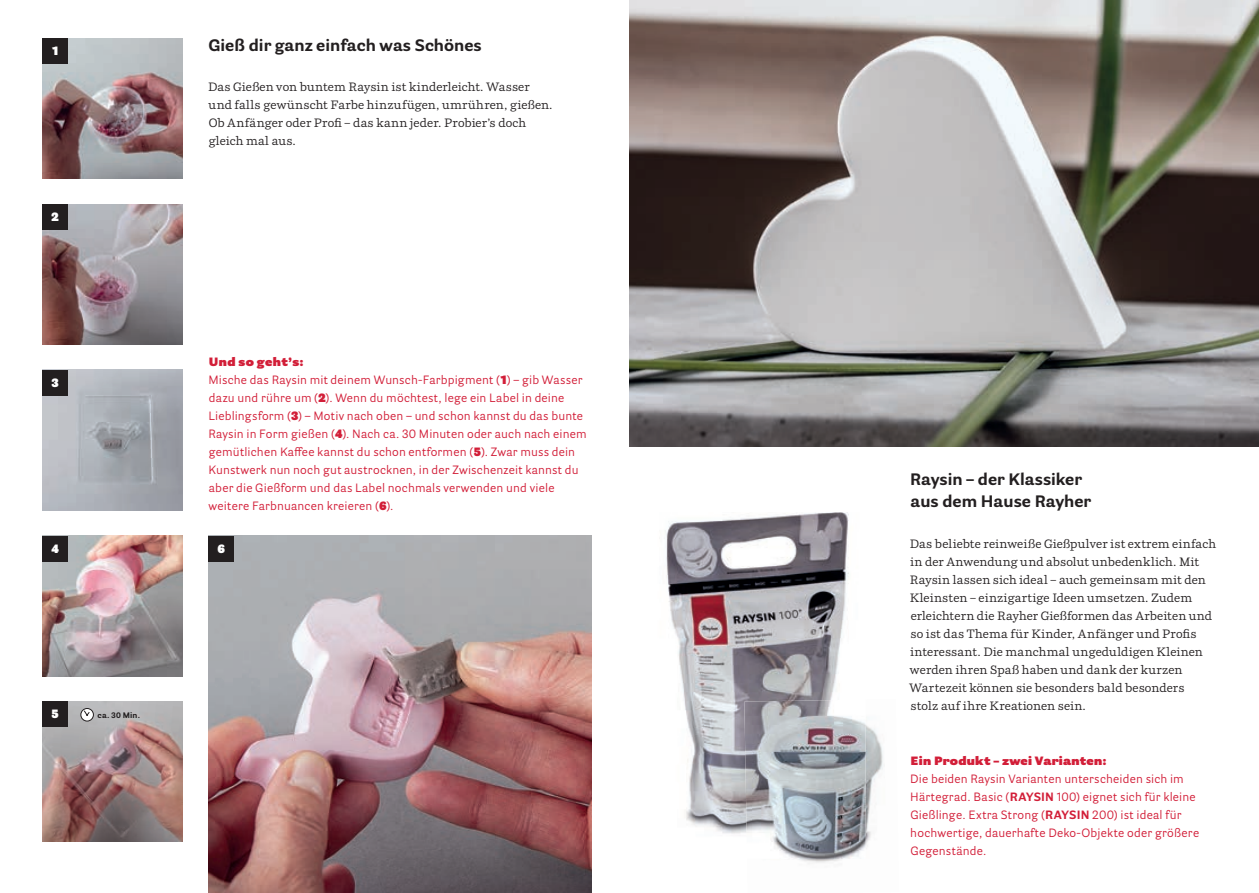
<style>
.page{position:relative;width:1259px;height:893px;background:#fff}
.page>*{position:absolute;margin:0;border:0;box-sizing:border-box;transform-origin:0 0}
.t1{font:700 16.5px/22.5px "Parry Grotesque Pro";color:#231f20}
.t2{font:12px/18px "Parry Grotesque Pro";letter-spacing:.015em;color:#d21e38}
.t3{font:12px/18px "Parry Pro";letter-spacing:.01em;color:#231f20}
.t4{font:900 12px "Parry Grotesque Pro";letter-spacing:.025em;color:#d21e38}
.t5{font:900 12px "Parry Grotesque Pro";color:#fff}
.t6{font:700 7.95px "Parry Grotesque Pro";color:#231f20}
.s1{font-weight:900}
.s2{font-weight:700}
</style>
<div class="page">
<img style="left:665px;top:512px;width:184px;height:322px">
<img style="left:629px;top:0;width:630px;height:446px">
<img style="left:43px;top:38px;width:140px;height:141px">
<img style="left:43px;top:204px;width:140px;height:140px">
<img style="left:43px;top:370px;width:140px;height:140px">
<img style="left:43px;top:536px;width:140px;height:140px">
<img style="left:43px;top:702px;width:140px;height:140px">
<img style="left:209px;top:536px;width:382px;height:357px">
<svg style="left:81px;top:708px;width:12px;height:13px"></svg>
<div style="left:80px;top:708px;width:14px;height:13px;border:1px solid #231f20;border-radius:50%"></div>
<svg style="left:83px;top:710px;width:7px;height:6px"></svg>
<img style="left:798px;top:724px;width:85px;height:139px">
<img style="left:744px;top:699px;width:121px;height:160px">
<div style="left:43px;top:38px;width:25px;height:26px;background:#231f20"></div>
<div style="left:43px;top:370px;width:25px;height:25px;background:#231f20"></div>
<div style="left:43px;top:204px;width:25px;height:26px;background:#231f20"></div>
<div style="left:43px;top:536px;width:25px;height:25px;background:#231f20"></div>
<div style="left:43px;top:702px;width:25px;height:25px;background:#231f20"></div>
<div style="left:208px;top:536px;width:26px;height:25px;background:#231f20"></div>
<p class="t5" style="left:52px;top:42px;width:8px">1</p>
<p class="t5" style="left:52px;top:208px;width:9px">2</p>
<p class="t5" style="left:52px;top:374px;width:9px">3</p>
<p class="t5" style="left:52px;top:540px;width:9px">4</p>
<p class="t5" style="left:52px;top:705px;width:9px">5</p>
<p class="t6" style="left:97px;top:709px;width:44px">ca. 30 Min.</p>
<h1 class="t1" style="left:208px;top:34px;width:275px">Gieß dir ganz einfach was Schönes</h1>
<p class="t3" style="left:208px;top:78px;width:346px">Das Gießen von buntem Raysin ist kinderleicht. Wasser und falls gewünscht Farbe hinzufügen, umrühren, gießen.<br>Ob Anfänger oder Profi – das kann jeder. Probier’s doch gleich mal aus.</p>
<p class="t2" style="left:208px;top:353px;width:379px"><span class="s1">Und so geht’s:<br></span>Mische das Raysin mit deinem Wunsch-Farbpigment (<span class="s1">1</span>) – gib Wasser dazu und rühre um (<span class="s1">2</span>). Wenn du möchtest, lege ein Label in deine Lieblingsform (<span class="s1">3</span>) – Motiv nach oben – und schon kannst du das bunte Raysin in Form gießen (<span class="s1">4</span>). Nach ca. 30 Minuten oder auch nach einem gemütlichen Kaffee kannst du schon entformen (<span class="s1">5</span>). Zwar muss dein Kunstwerk nun noch gut austrocknen, in der Zwischenzeit kannst du aber die Gießform und das Label nochmals verwenden und viele weitere Farbnuancen kreieren (<span class="s1">6</span>).</p>
<p class="t5" style="left:217px;top:540px;width:9px">6</p>
<h1 class="t1" style="left:910px;top:467px;width:183px">Raysin – der Klassiker aus dem Hause Rayher</h1>
<p class="t3" style="left:909px;top:534px;width:308px">Das beliebte reinweiße Gießpulver ist extrem einfach in der Anwendung und absolut unbedenklich. Mit Raysin lassen sich ideal – auch gemeinsam mit den Kleinsten – einzigartige Ideen umsetzen. Zudem erleichtern die Rayher Gießformen das Arbeiten und so ist das Thema für Kinder, Anfänger und Profis interessant. Die manchmal ungeduldigen Kleinen werden ihren Spaß haben und dank der kurzen Wartezeit können sie besonders bald besonders<br>stolz auf ihre Kreationen sein.</p>
<p class="t4" style="left:910px;top:752px;width:198px">Ein Produkt – zwei Varianten:</p>
<p class="t2" style="left:910px;top:769px;width:290px">Die beiden Raysin Varianten unterscheiden sich im Härtegrad. Basic (<span class="s2">RAYSIN</span> 100) eignet sich für kleine Gießlinge. Extra Strong (<span class="s2">RAYSIN</span> 200) ist ideal für hochwertige, dauerhafte Deko-Objekte oder größere Gegenstände.</p>
</div>
